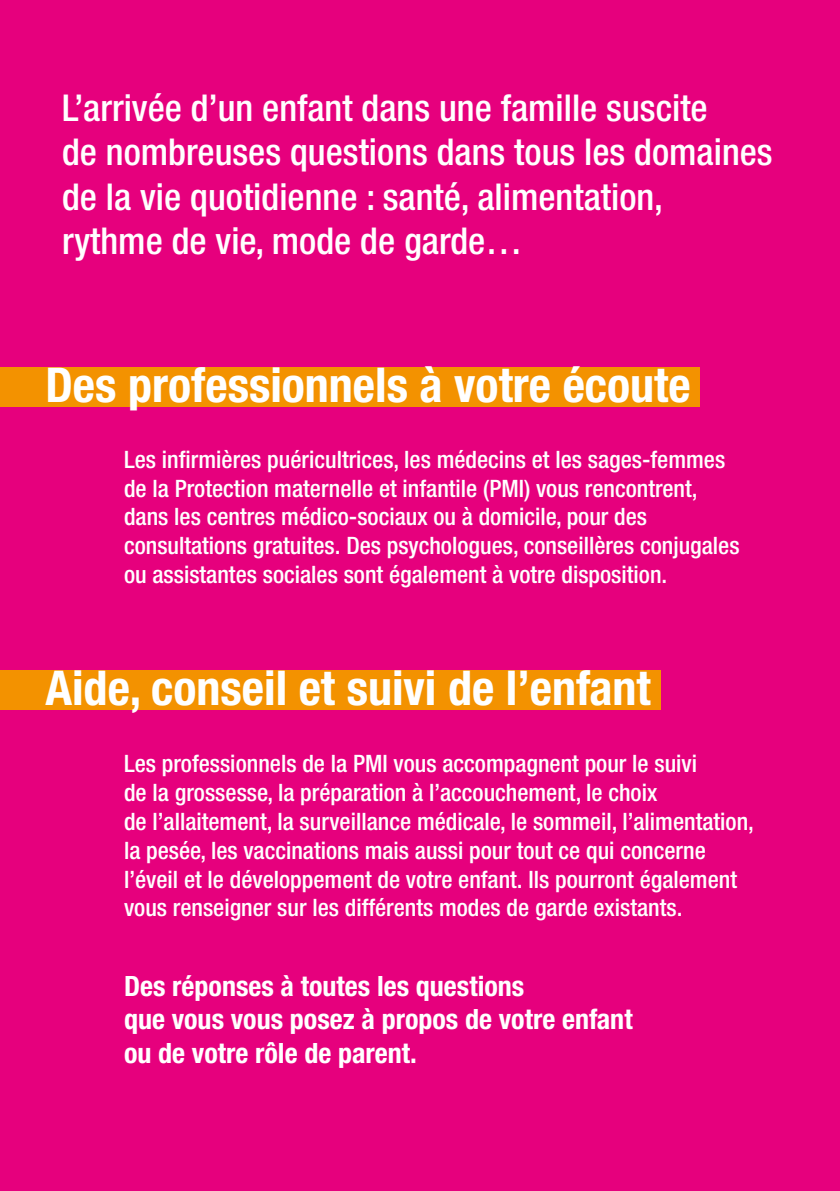
<style>
.page{position:relative;width:840px;height:1191px;background:#fff}
.page>*{position:absolute;margin:0;border:0;box-sizing:border-box;transform-origin:0 0}
.t1{font:700 condensed 48px "Helvetica Neue";color:#fff}
.t2{font:500 condensed 37px/44.4px "Helvetica Neue";color:#fff}
.t3{font:700 condensed 28px/33.6px "Helvetica Neue";color:#fff}
.t4{font:500 condensed 24px/28.8px "Helvetica Neue";color:#fff}
</style>
<div class="page">
<div style="left:0;top:0;width:839px;height:1191px;background:#e6007d"></div>
<div style="left:0;top:367px;width:698px;height:39px;background:#f39200"></div>
<div style="left:0;top:670px;width:660px;height:40px;background:#f39200"></div>
<h2 class="t2" style="left:62px;top:85px;width:711px">L’arrivée d’un enfant dans une famille suscite<br>de nombreuses questions dans tous les domaines de la vie quotidienne : santé, alimentation, rythme de vie, mode de garde…</h2>
<h1 class="t1" style="left:45px;top:355px;width:646px">Des professionnels à votre écoute</h1>
<p class="t4" style="left:124px;top:444px;width:616px">Les infirmières puéricultrices, les médecins et les sages-femmes de la Protection maternelle et infantile (PMI) vous rencontrent, dans les centres médico-sociaux ou à domicile, pour des consultations gratuites. Des psychologues, conseillères conjugales ou assistantes sociales sont également à votre disposition.</p>
<h1 class="t1" style="left:45px;top:659px;width:606px">Aide, conseil et suivi de l’enfant</h1>
<p class="t4" style="left:124px;top:749px;width:631px">Les professionnels de la PMI vous accompagnent pour le suivi<br>de la grossesse, la préparation à l’accouchement, le choix<br>de l’allaitement, la surveillance médicale, le sommeil, l’alimentation, la pesée, les vaccinations mais aussi pour tout ce qui concerne l’éveil et le développement de votre enfant. Ils pourront également vous renseigner sur les différents modes de garde existants.</p>
<p class="t3" style="left:124px;top:968px;width:510px">Des réponses à toutes les questions<br>que vous vous posez à propos de votre enfant ou de votre rôle de parent.</p>
</div>
